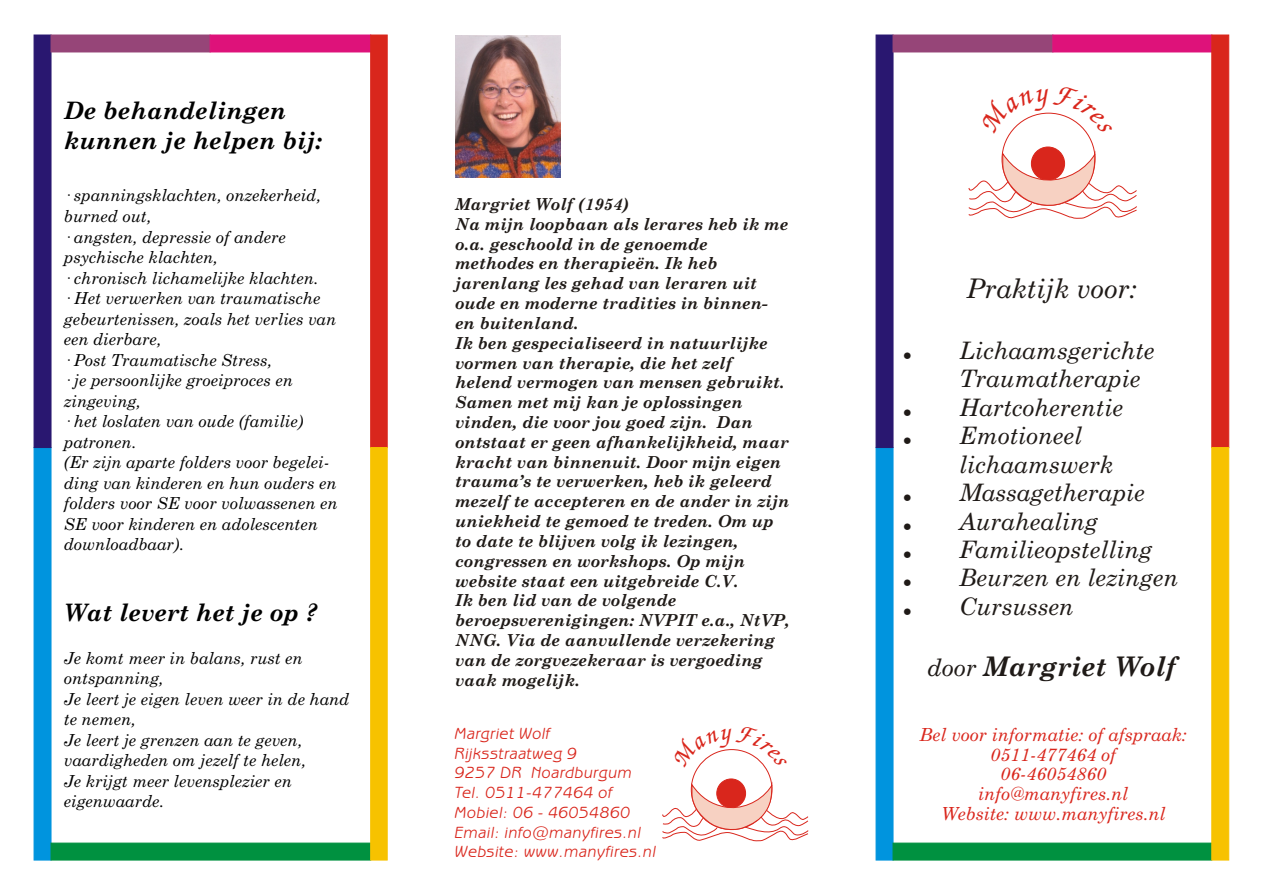
<style>
.page{position:relative;width:1263px;height:894px;background:#fff}
.page>*{position:absolute;margin:0;border:0;box-sizing:border-box;transform-origin:0 0}
.t1{font:italic 700 27px "Century Schoolbook";color:#1f1a17}
.t2{font:italic 27px "Century Schoolbook";color:#1f1a17}
.t3{font:italic 24px/28.5px "Century Schoolbook";color:#1f1a17}
.t4{font:italic 700 24px/30.3px "Century Schoolbook";color:#000}
.t5{font:italic 18px/19.8px "Century Schoolbook";color:#d9261c;text-align:center}
.t6{font:italic 700 16.5px/19.8px "Century Schoolbook";color:#1f1a17}
.t7{font:italic 16.5px/20.5px "Century Schoolbook";color:#000}
.t8{font:italic 16.5px/19.8px "Benguiat Got Bk BT";letter-spacing:.03em;color:#d9261c}
.s1{font-weight:400;font-size:24px}
</style>
<div class="page">
<div style="left:34px;top:447px;width:17px;height:413px;background:#0094de"></div>
<div style="left:34px;top:35px;width:17px;height:413px;background:#291770"></div>
<div style="left:51px;top:35px;width:159px;height:17px;background:#964578"></div>
<div style="left:210px;top:35px;width:161px;height:17px;background:#de127a"></div>
<div style="left:51px;top:843px;width:320px;height:17px;background:#009140"></div>
<div style="left:371px;top:35px;width:16px;height:413px;background:#d9261c"></div>
<div style="left:371px;top:447px;width:16px;height:413px;background:#f7c200"></div>
<div style="left:876px;top:447px;width:17px;height:413px;background:#0094de"></div>
<div style="left:876px;top:35px;width:17px;height:413px;background:#291770"></div>
<div style="left:893px;top:35px;width:160px;height:17px;background:#964578"></div>
<div style="left:1053px;top:35px;width:159px;height:17px;background:#de127a"></div>
<div style="left:893px;top:843px;width:319px;height:17px;background:#009140"></div>
<div style="left:1212px;top:35px;width:17px;height:413px;background:#d9261c;border:1px solid #d9261c"></div>
<div style="left:1212px;top:447px;width:17px;height:413px;background:#f7c200;border:1px solid #f7c200"></div>
<svg style="left:662px;top:777px;width:147px;height:65px"></svg>
<img style="left:455px;top:35px;width:106px;height:143px">
<svg style="left:697px;top:749px;width:69px;height:19px"></svg>
<svg style="left:968px;top:112px;width:169px;height:107px"></svg>
<h2 class="t4" style="left:64px;top:97px;width:260px">De behandelingen kunnen je helpen bij:</h2>
<p class="t7" style="left:64px;top:187px;width:275px">· spanningsklachten, onzekerheid, burned out,<br>· angsten, depressie of andere psychische klachten,<br>· chronisch lichamelijke klachten.<br>· Het verwerken van traumatische gebeurtenissen, zoals het verlies van een dierbare,<br>· Post Traumatische Stress,<br>· je persoonlijke groeiproces en zingeving,<br>· het loslaten van oude (familie) patronen.<br>(Er zijn aparte folders voor begelei&shy;ding van kinderen en hun ouders en folders voor SE voor volwassenen en<br>SE voor kinderen en adolescenten downloadbaar).</p>
<h2 class="t4" style="left:64px;top:599px;width:255px">Wat levert het je op ?</h2>
<p class="t7" style="left:64px;top:649px;width:287px">Je komt meer in balans, rust en ontspanning,<br>Je leert je eigen leven weer in de hand te nemen,<br>Je leert je grenzen aan te geven, vaardigheden om jezelf te helen,<br>Je krijgt meer levensplezier en eigenwaarde.</p>
<p class="t6" style="left:455px;top:195px;width:336px">Margriet Wolf (1954)<br>Na mijn loopbaan als lerares heb ik me o.a. geschoold in de genoemde methodes en therapieën. Ik heb jarenlang les gehad van leraren uit oude en moderne tradities in binnen&shy;en buitenland.<br>Ik ben gespecialiseerd in natuurlijke vormen van therapie, die het zelf helend vermogen van mensen gebruikt.<br>Samen met mij kan je oplossingen vinden, die voor jou goed zijn. Dan ontstaat er geen afhankelijkheid, maar kracht van binnenuit. Door mijn eigen trauma’s te verwerken, heb ik geleerd mezelf te accepteren en de ander in zijn uniekheid te gemoed te treden. Om up to date te blijven volg ik lezingen, congressen en workshops. Op mijn website staat een uitgebreide C.V.<br>Ik ben lid van de volgende beroepsverenigingen: NVPIT e.a., NtVP, NNG. Via de aanvullende verzekering van de zorgvezekeraar is vergoeding vaak mogelijk.</p>
<h1 class="t2" style="left:966px;top:278px;width:172px">Praktijk voor:</h1>
<h2 class="t3" style="left:959px;top:338px;width:221px">Lichaamsgerichte<br>Traumatherapie<br>Hartcoherentie<br>Emotioneel lichaamswerk<br>Massagetherapie<br>Aurahealing<br>Familieopstelling<br>Beurzen en lezingen<br>Cursussen</h2>
<h1 class="t1" style="left:927px;top:656px;width:251px"><span class="s1">door</span> Margriet Wolf</h1>
<p class="t8" style="left:455px;top:725px;width:203px">Margriet Wolf<br>Rijksstraatweg 9<br>9257 DR Noardburgum<br>Tel. 0511-477464 of<br>Mobiel: 06 - 46054860<br>Email: info@manyfires.nl<br>Website: www.manyfires.nl</p>
<p class="t5" style="left:920px;top:726px;width:269px">Bel voor informatie: of afspraak:<br>0511-477464 of<br>06-46054860<br>info@manyfires.nl<br>Website: www.manyfires.nl</p>
</div>
